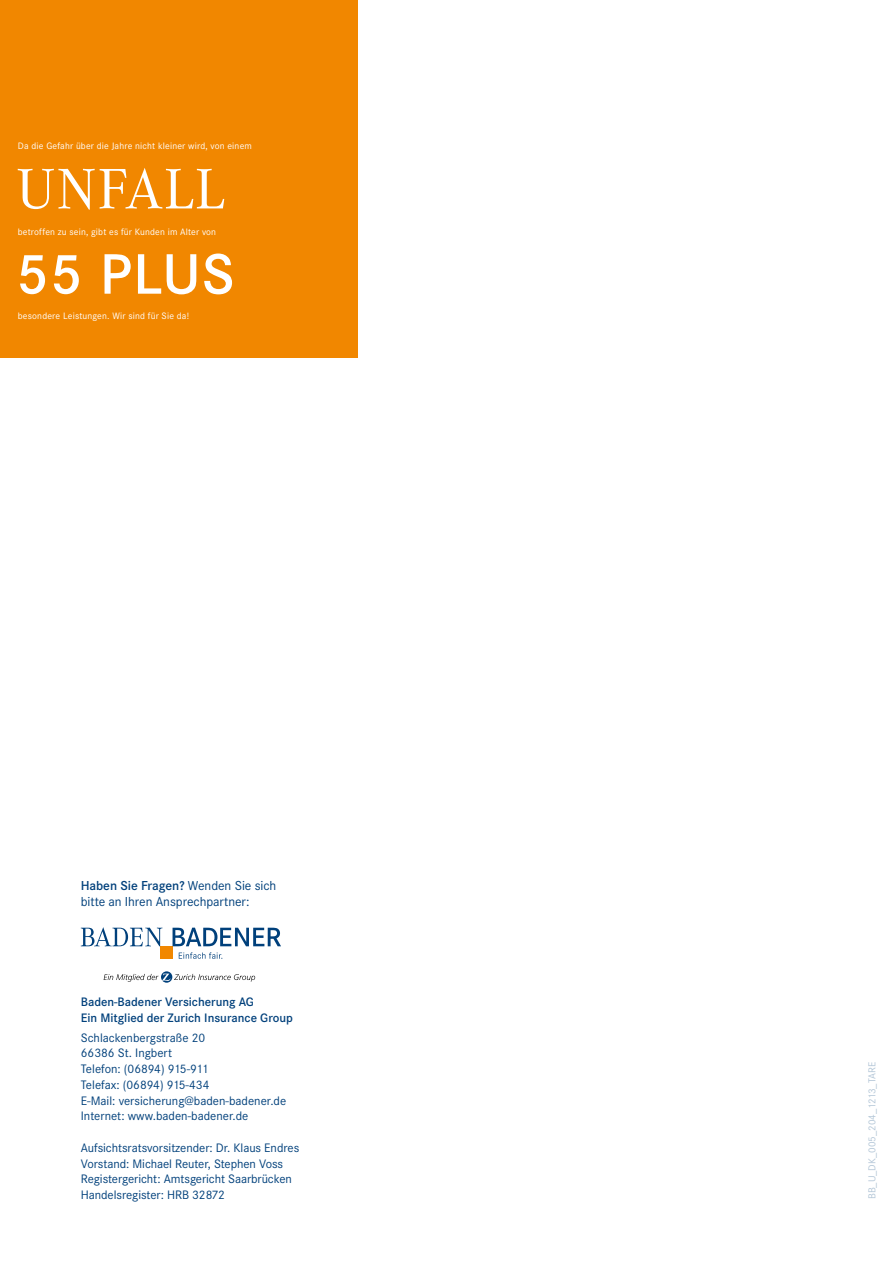
<style>
.page{position:relative;width:893px;height:1263px;background:#fff}
.page>*{position:absolute;margin:0;border:0;box-sizing:border-box;transform-origin:0 0}
.t1{font:59.1px "Corporate A";letter-spacing:.02em;color:#fff}
.t2{font:600 59.1px "Corporate S";letter-spacing:.02em;color:#fff}
.t3{font:13.5px/15.8px "Corporate S";letter-spacing:-.005em;color:#00407b}
.t4{font:12.75px/15.8px "Corporate S";letter-spacing:-.005em;color:#00407b}
.t5{font:600 12.75px/15.8px "Corporate S";color:#00407b}
.t6{font:10.5px "Corporate S";color:#b3c6d7}
.t7{font:9.6px "Corporate S";letter-spacing:.02em;color:#fff}
.s1{font-weight:600}
</style>
<div class="page">
<div style="left:0;top:0;width:357px;height:357px;background:#f18700"></div>
<div style="left:160px;top:946px;width:13px;height:13px;background:#f18700"></div>
<svg style="left:173px;top:928px;width:108px;height:18px"></svg>
<svg style="left:81px;top:927px;width:81px;height:19px"></svg>
<svg style="left:179px;top:952px;width:43px;height:7px"></svg>
<svg style="left:104px;top:971px;width:151px;height:12px"></svg>
<p class="t7" style="left:18px;top:141px;width:235px">Da die Gefahr über die Jahre nicht kleiner wird, von einem</p>
<h1 class="t1" style="left:16px;top:156px;width:210px">UNFALL</h1>
<p class="t7" style="left:18px;top:226px;width:200px">betroffen zu sein, gibt es für Kunden im Alter von</p>
<h1 class="t2" style="left:16px;top:240px;width:220px">55 PLUS</h1>
<p class="t7" style="left:18px;top:311px;width:173px">besondere Leistungen. Wir sind für Sie da!</p>
<p class="t3" style="left:81px;top:878px;width:197px"><span class="s1">Haben Sie Fragen?</span> Wenden Sie sich bitte an Ihren Ansprechpartner:</p>
<p class="t5" style="left:81px;top:994px;width:214px">Baden-Badener Versicherung AG<br>Ein Mitglied der Zurich Insurance Group</p>
<p class="t4" style="left:81px;top:1029px;width:207px">Schlackenbergstraße 20<br>66386 St. Ingbert<br>Telefon: (06894) 915-911<br>Telefax: (06894) 915-434<br>E-Mail: versicherung@baden-badener.de<br>Internet: www.baden-badener.de</p>
<p class="t4" style="left:81px;top:1140px;width:220px">Aufsichtsratsvorsitzender: Dr. Klaus Endres Vorstand: Michael Reuter, Stephen Voss Registergericht: Amtsgericht Saarbrücken Handelsregister: HRB 32872</p>
<p class="t6" style="left:866px;top:1199px;width:139px;rotate:-90deg">BB_U_DK_005_204_1213_TARE</p>
</div>
